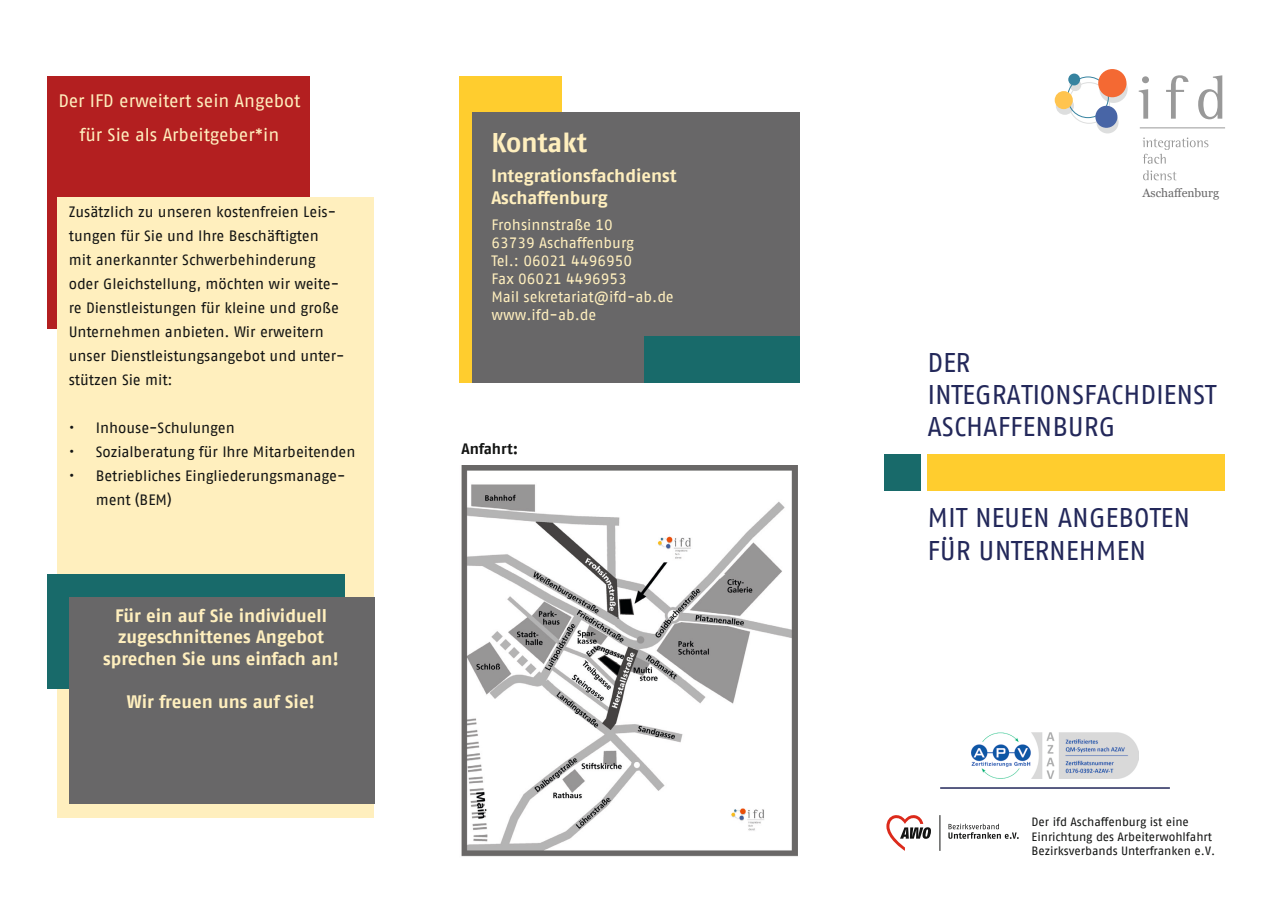
<style>
.page{position:relative;width:1272px;height:902px;background:#fff}
.page>*{position:absolute;margin:0;border:0;box-sizing:border-box;transform-origin:0 0}
.t1{font:27px/32.4px "AWO Fago Office";color:#23285a}
.t2{font:700 27px "AWO Fago Office";letter-spacing:-.005em;color:#ffefbe}
.t3{font:700 18px/21.6px "AWO Fago Office";letter-spacing:-.005em;color:#ffefbe}
.t4{font:18px/34.3px "AWO Fago Office";color:#ffefbe;text-align:center}
.t5{font:15px/24px "AWO Fago Office";color:#131413}
.t6{font:15px/18px "AWO Fago Office";color:#ffefbe}
.t7{font:700 15px "AWO Fago Office";color:#131413}
.t8{font:12px/14.4px "AWO Fago Office";color:#131413}
.t9{font:12px "Georgia";color:#686768}
</style>
<div class="page">
<svg style="left:1069px;top:79px;width:12px;height:12px"></svg>
<svg style="left:1099px;top:75px;width:28px;height:28px"></svg>
<svg style="left:1055px;top:97px;width:18px;height:18px"></svg>
<div style="left:1096px;top:111px;width:22px;height:22px;background:#dddede;border-radius:50%"></div>
<div style="left:1068px;top:82px;width:41px;height:42px;border:1px solid #dddede;border-radius:50%"></div>
<div style="left:1068px;top:74px;width:12px;height:11px;background:#3683a0;border-radius:50%"></div>
<div style="left:1067px;top:77px;width:41px;height:41px;border:1px solid #3683a0;border-radius:50%"></div>
<div style="left:1098px;top:69px;width:28px;height:28px;background:#f46933;border-radius:50%"></div>
<div style="left:1054px;top:91px;width:18px;height:18px;background:#ffc44f;border-radius:50%"></div>
<div style="left:1095px;top:106px;width:22px;height:22px;background:#4865a6;border-radius:50%"></div>
<svg style="left:1138px;top:76px;width:10px;height:43px"></svg>
<svg style="left:1166px;top:75px;width:22px;height:44px"></svg>
<svg style="left:1198px;top:75px;width:24px;height:44px"></svg>
<svg style="left:1142px;top:137px;width:66px;height:27px"></svg>
<svg style="left:1143px;top:170px;width:33px;height:10px"></svg>
<hr style="left:1139px;top:127px;width:85px;height:1px;background:#999">
<div style="left:884px;top:454px;width:36px;height:36px;background:#186a6a"></div>
<div style="left:927px;top:454px;width:298px;height:36px;background:#ffcd2e"></div>
<img style="left:971px;top:732px;width:167px;height:46px">
<svg style="left:886px;top:815px;width:45px;height:35px"></svg>
<hr style="left:939px;top:815px;width:1px;height:35px;background:#131413">
<svg style="left:948px;top:823px;width:70px;height:15px"></svg>
<hr style="left:940px;top:787px;width:229px;height:1px;background:#23285a">
<img style="left:461px;top:465px;width:336px;height:392px">
<div style="left:459px;top:76px;width:102px;height:306px;background:#ffcd2e"></div>
<div style="left:472px;top:112px;width:327px;height:270px;background:#686768"></div>
<div style="left:644px;top:336px;width:155px;height:46px;background:#186a6a"></div>
<div style="left:47px;top:76px;width:263px;height:252px;background:#b31f20"></div>
<div style="left:57px;top:197px;width:317px;height:620px;background:#ffefbe"></div>
<div style="left:47px;top:574px;width:297px;height:114px;background:#186a6a"></div>
<div style="left:69px;top:597px;width:305px;height:207px;background:#686768"></div>
<p class="t4" style="left:58px;top:83px;width:243px">Der IFD erweitert sein Angebot für Sie als Arbeitgeber*in</p>
<p class="t5" style="left:69px;top:199px;width:277px">Zusätzlich zu unseren kostenfreien Leis&shy;tungen für Sie und Ihre Beschäftigten mit anerkannter Schwerbehinderung oder Gleichstellung, möchten wir weite&shy;re Dienstleistungen für kleine und große Unternehmen anbieten. Wir erweitern unser Dienstleistungsangebot und unter&shy;stützen Sie mit:</p>
<p class="t5" style="left:69px;top:415px;width:168px">• Inhouse-Schulungen</p>
<p class="t5" style="left:69px;top:439px;width:288px">• Sozialberatung für Ihre Mitarbeitenden</p>
<p class="t5" style="left:96px;top:463px;width:251px;text-indent:-27px">• Betriebliches Eingliederungsmanage&shy;ment (BEM)</p>
<p class="t3" style="left:103px;top:604px;width:237px;text-align:center">Für ein auf Sie individuell zugeschnittenes Angebot sprechen Sie uns einfach an!</p>
<p class="t3" style="left:127px;top:690px;width:190px">Wir freuen uns auf Sie!</p>
<h1 class="t2" style="left:491px;top:127px;width:97px">Kontakt</h1>
<p class="t3" style="left:491px;top:165px;width:187px">Integrationsfachdienst<br>Aschaffenburg</p>
<p class="t6" style="left:491px;top:216px;width:184px">Frohsinnstraße 10<br>63739 Aschaffenburg<br>Tel.: 06021 4496950<br>Fax 06021 4496953<br>Mail sekretariat@ifd-ab.de www.ifd-ab.de</p>
<p class="t7" style="left:461px;top:440px;width:58px">Anfahrt:</p>
<p class="t9" style="left:1142px;top:186px;width:78px">Aschaffenburg</p>
<h1 class="t1" style="left:927px;top:345px;width:290px">DER<br>INTEGRATIONSFACHDIENST<br>ASCHAFFENBURG</h1>
<h1 class="t1" style="left:927px;top:501px;width:264px">MIT NEUEN ANGEBOTEN<br>FÜR UNTERNEHMEN</h1>
<p class="t8" style="left:1031px;top:814px;width:185px">Der ifd Aschaffenburg ist eine<br>Einrichtung des Arbeiterwohlfahrt<br>Bezirksverbands Unterfranken e.V.</p>
</div>
